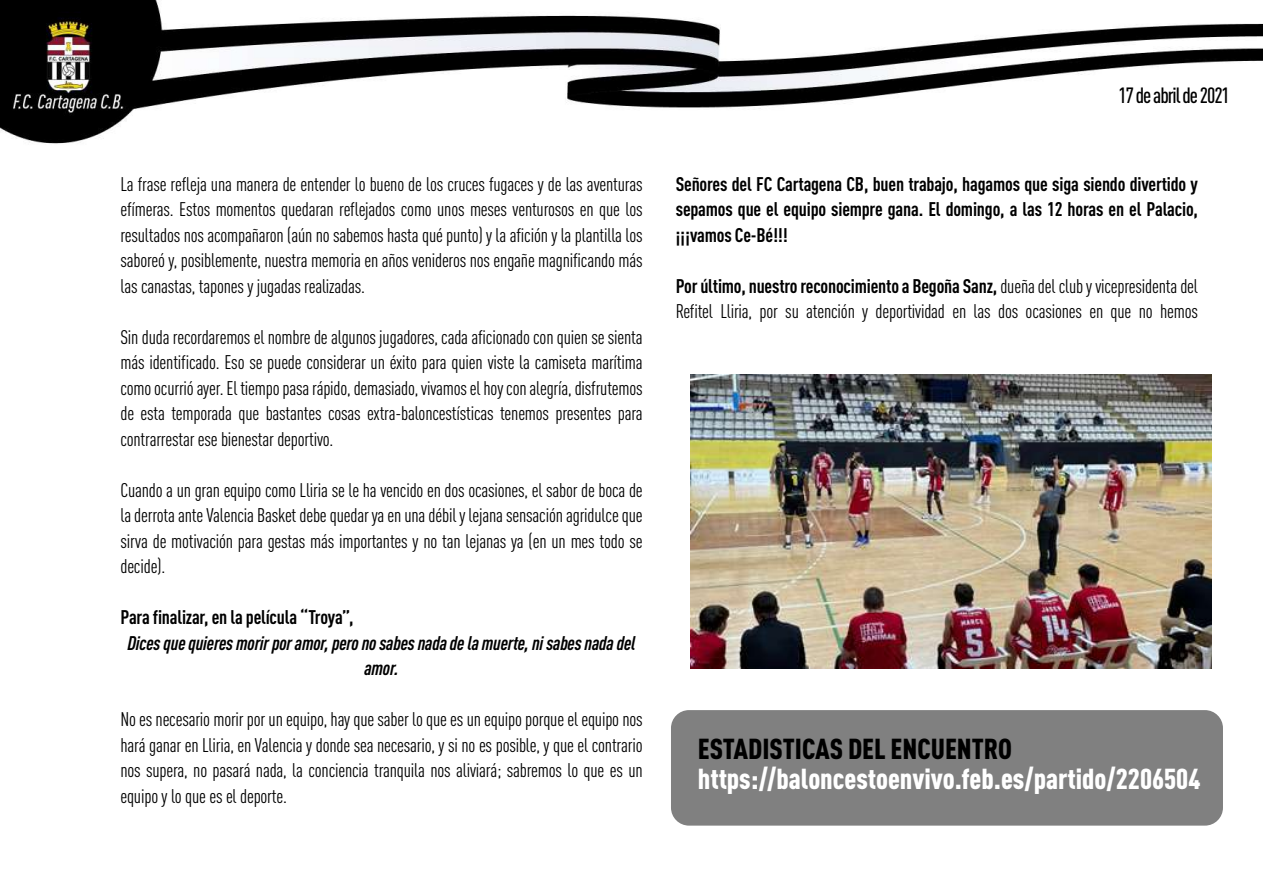
<style>
.page{position:relative;width:1263px;height:893px;background:#fff}
.page>*{position:absolute;margin:0;border:0;box-sizing:border-box;transform-origin:0 0}
.t1{font:900 condensed 28.5px "DIN Pro";color:#fff}
.t2{font:900 condensed 28.5px "DIN Pro";color:#000}
.t3{font:500 condensed 21.75px "DIN Pro";letter-spacing:-.05em;color:#000}
.t4{font:condensed 19.5px/25.5px "DIN Pro";letter-spacing:-.01em;color:#000;text-align:justify}
.t5{font:700 condensed 19.5px/25.5px "DIN Pro";letter-spacing:-.01em;color:#000;text-align:justify}
.t6{font:italic 700 condensed 19.5px/25.5px "DIN Pro";letter-spacing:-.01em;color:#000;text-align:center}
.s1{font-weight:700}
</style>
<div class="page">
<div style="left:671px;top:710px;width:552px;height:116px;background:#808080;border-radius:18px"></div>
<img style="left:0;top:0;width:1263px;height:144px">
<img style="left:690px;top:375px;width:522px;height:293px">
<p class="t4" style="left:120px;top:169px;width:524px">La frase refleja una manera de entender lo bueno de los cruces fugaces y de las aventuras efímeras. Estos momentos quedaran reflejados como unos meses venturosos en que los resultados nos acompañaron (aún no sabemos hasta qué punto) y la afición y la plantilla los saboreó y, posiblemente, nuestra memoria en años venideros nos engañe magnificando más las canastas, tapones y jugadas realizadas.</p>
<p class="t4" style="left:120px;top:323px;width:524px">Sin duda recordaremos el nombre de algunos jugadores, cada aficionado con quien se sienta más identificado. Eso se puede considerar un éxito para quien viste la camiseta marítima como ocurrió ayer. El tiempo pasa rápido, demasiado, vivamos el hoy con alegría, disfrutemos de esta temporada que bastantes cosas extra-baloncestísticas tenemos presentes para contrarrestar ese bienestar deportivo.</p>
<p class="t4" style="left:120px;top:476px;width:524px">Cuando a un gran equipo como Lliria se le ha vencido en dos ocasiones, el sabor de boca de la derrota ante Valencia Basket debe quedar ya en una débil y lejana sensación agridulce que sirva de motivación para gestas más importantes y no tan lejanas ya (en un mes todo se decide).</p>
<p class="t5" style="left:120px;top:603px;width:235px">Para finalizar, en la película “Troya”,</p>
<p class="t6" style="left:127px;top:628px;width:510px">Dices que quieres morir por amor, pero no sabes nada de la muerte, ni sabes nada del amor.</p>
<p class="t4" style="left:120px;top:705px;width:524px">No es necesario morir por un equipo, hay que saber lo que es un equipo porque el equipo nos hará ganar en Lliria, en Valencia y donde sea necesario, y si no es posible, y que el contrario nos supera, no pasará nada, la conciencia tranquila nos aliviará; sabremos lo que es un equipo y lo que es el deporte.</p>
<p class="t3" style="left:1118px;top:79px;width:113px">17 de abril de 2021</p>
<p class="t5" style="left:676px;top:169px;width:524px">Señores del FC Cartagena CB, buen trabajo, hagamos que siga siendo divertido y sepamos que el equipo siempre gana. El domingo, a las 12 horas en el Palacio, ¡¡¡vamos Ce-Bé!!!</p>
<p class="t4" style="left:676px;top:272px;width:524px"><span class="s1">Por último, nuestro reconocimiento a Begoña Sanz,</span> dueña del club y vicepresidenta del<br>Refitel Lliria, por su atención y deportividad en las dos ocasiones en que no hemos</p>
<h1 class="t2" style="left:698px;top:727px;width:316px">ESTADISTICAS DEL ENCUENTRO</h1>
<h1 class="t1" style="left:698px;top:757px;width:504px">https://baloncestoenvivo.feb.es/partido/2206504</h1>
</div>
